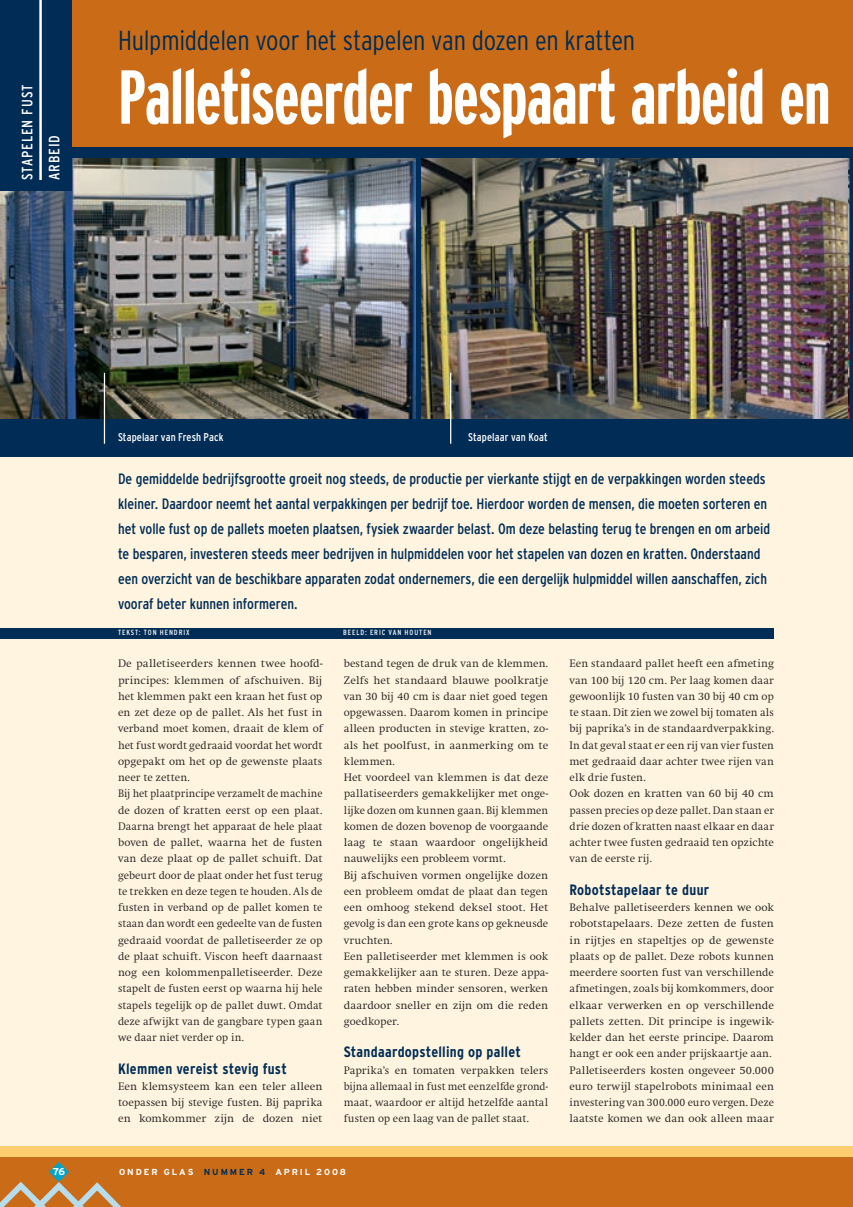
<style>
.page{position:relative;width:853px;height:1207px;background:#fff}
.page>*{position:absolute;margin:0;border:0;box-sizing:border-box;transform-origin:0 0}
.t1{font:700 extra-condensed 76.25px "Interstate";letter-spacing:-.015em;color:#fff}
.t2{font:300 condensed 27.5px "Interstate";letter-spacing:-.01em;color:#002c55}
.t3{font:condensed 15px/25px "Interstate";color:#002c55}
.t4{font:700 condensed 15px "Interstate";letter-spacing:.015em;color:#002c55}
.t5{font:condensed 15px/27.1px "Interstate";letter-spacing:.06em;color:#fff}
.t6{font:300 11.25px/16.2px "Swift";letter-spacing:.005em;color:#231f20}
.t7{font:condensed 11.25px "Interstate";letter-spacing:.01em;color:#fff}
.t8{font:700 10px "Interstate";color:#fff}
.t9{font:700 8.75px "Interstate";letter-spacing:.22em;color:#fff}
.t10{font:condensed 7.5px "Interstate";letter-spacing:.12em;color:#fff}
.s1{color:#002c55}
</style>
<div class="page">
<div style="left:0;top:0;width:851px;height:1207px;background:#fef4df"></div>
<div style="left:0;top:1146px;width:851px;height:61px;background:#ca6c17"></div>
<div style="left:0;top:0;width:851px;height:184px;background:#ca6c17"></div>
<div style="left:0;top:1146px;width:851px;height:10px;background:#fecd70"></div>
<hr style="left:851px;top:0;width:1px;height:1207px;background:#fef4df">
<hr style="left:851px;top:1146px;width:1px;height:61px;background:#ca6c17">
<hr style="left:851px;top:0;width:1px;height:184px;background:#ca6c17">
<img style="left:0;top:158px;width:416px;height:262px">
<img style="left:421px;top:158px;width:427px;height:262px">
<img style="left:848px;top:158px;width:1px;height:262px">
<div style="left:0;top:0;width:72px;height:191px;background:#002c55"></div>
<div style="left:0;top:147px;width:852px;height:11px;background:#002c55"></div>
<div style="left:0;top:628px;width:773px;height:10px;background:#002c55"></div>
<hr style="left:39px;top:0;width:3px;height:180px;background:#fff">
<div style="left:0;top:420px;width:852px;height:37px;background:#002c55"></div>
<div style="left:416px;top:148px;width:5px;height:308px;background:#002c55"></div>
<hr style="left:849px;top:151px;width:3px;height:305px;background:#002c55">
<hr style="left:104px;top:373px;width:1px;height:71px;background:#fff">
<hr style="left:450px;top:373px;width:1px;height:71px;background:#fff">
<svg style="left:0;top:1162px;width:122px;height:45px"></svg>
<h3 class="t5" style="left:13px;top:180px;width:97px;rotate:-90deg">STAPELEN FUST<br>ARBEID</h3>
<h2 class="t2" style="left:118px;top:25px;width:518px">Hulpmiddelen voor het stapelen van dozen en kratten</h2>
<h1 class="t1" style="left:118px;top:55px;width:714px">Palletiseerder bespaart arbeid en</h1>
<p class="t8" style="left:53px;top:1166px;width:14px">76</p>
<p class="t7" style="left:118px;top:430px;width:107px">Stapelaar van Fresh Pack</p>
<p class="t7" style="left:468px;top:430px;width:81px">Stapelaar van Koat</p>
<p class="t3" style="left:118px;top:466px;width:653px">De gemiddelde bedrijfsgrootte groeit nog steeds, de productie per vierkante stijgt en de verpakkingen worden steeds kleiner. Daardoor neemt het aantal verpakkingen per bedrijf toe. Hierdoor worden de mensen, die moeten sorteren en het volle fust op de pallets moeten plaatsen, fysiek zwaarder belast. Om deze belasting terug te brengen en om arbeid te besparen, investeren steeds meer bedrijven in hulpmiddelen voor het stapelen van dozen en kratten. Onderstaand een overzicht van de beschikbare apparaten zodat ondernemers, die een dergelijk hulpmiddel willen aanschaffen, zich vooraf beter kunnen informeren.</p>
<p class="t10" style="left:118px;top:629px;width:73px">Tekst: Ton Hendrix</p>
<p class="t10" style="left:343px;top:629px;width:90px">Beeld: Eric van Houten</p>
<p class="t6" style="left:118px;top:656px;width:206px">De palletiseerders kennen twee hoofd&shy;principes: klemmen of afschuiven. Bij het klemmen pakt een kraan het fust op en zet deze op de pallet. Als het fust in verband moet komen, draait de klem of het fust wordt gedraaid voordat het wordt opgepakt om het op de gewenste plaats neer te zetten.<br>Bij het plaatprincipe verzamelt de machine de dozen of kratten eerst op een plaat.<br>Daarna brengt het apparaat de hele plaat boven de pallet, waarna het de fusten van deze plaat op de pallet schuift. Dat gebeurt door de plaat onder het fust terug te trekken en deze tegen te houden. Als de fusten in verband op de pallet komen te staan dan wordt een gedeelte van de fusten gedraaid voordat de palletiseerder ze op de plaat schuift. Viscon heeft daarnaast nog een kolommenpalletiseerder. Deze stapelt de fusten eerst op waarna hij hele stapels tegelijk op de pallet duwt. Omdat deze afwijkt van de gangbare typen gaan we daar niet verder op in.</p>
<h3 class="t4" style="left:118px;top:1060px;width:170px">Klemmen vereist stevig fust</h3>
<p class="t6" style="left:118px;top:1078px;width:206px;text-align:justify">Een klemsysteem kan een teler alleen toepassen bij stevige fusten. Bij paprika en komkommer zijn de dozen niet</p>
<p class="t6" style="left:569px;top:656px;width:206px">Een standaard pallet heeft een afmeting van 100 bij 120 cm. Per laag komen daar gewoonlijk 10 fusten van 30 bij 40 cm op te staan. Dit zien we zowel bij tomaten als bij paprika’s in de standaardverpakking.<br>In dat geval staat er een rij van vier fusten met gedraaid daar achter twee rijen van elk drie fusten.<br>Ook dozen en kratten van 60 bij 40 cm passen precies op deze pallet. Dan staan er drie dozen of kratten naast elkaar en daar achter twee fusten gedraaid ten opzichte van de eerste rij.</p>
<h3 class="t4" style="left:569px;top:881px;width:141px">Robotstapelaar te duur</h3>
<p class="t6" style="left:569px;top:899px;width:206px">Behalve palletiseerders kennen we ook robotstapelaars. Deze zetten de fusten in rijtjes en stapeltjes op de gewenste plaats op de pallet. Deze robots kunnen meerdere soorten fust van verschillende afmetingen, zoals bij komkommers, door elkaar verwerken en op verschillende pallets zetten. Dit principe is ingewik&shy;kelder dan het eerste principe. Daarom hangt er ook een ander prijskaartje aan.<br>Palletiseerders kosten ongeveer 50.000 euro terwijl stapelrobots minimaal een investering van 300.000 euro vergen. Deze laatste komen we dan ook alleen maar</p>
<p class="t6" style="left:344px;top:656px;width:206px">bestand tegen de druk van de klemmen.<br>Zelfs het standaard blauwe poolkratje van 30 bij 40 cm is daar niet goed tegen opgewassen. Daarom komen in principe alleen producten in stevige kratten, zo&shy;als het poolfust, in aanmerking om te klemmen.<br>Het voordeel van klemmen is dat deze pallatiseerders gemakkelijker met onge&shy;lijke dozen om kunnen gaan. Bij klemmen komen de dozen bovenop de voorgaande laag te staan waardoor ongelijkheid nauwelijks een probleem vormt.<br>Bij afschuiven vormen ongelijke dozen een probleem omdat de plaat dan tegen een omhoog stekend deksel stoot. Het gevolg is dan een grote kans op gekneusde vruchten.<br>Een palletiseerder met klemmen is ook gemakkelijker aan te sturen. Deze appa&shy;raten hebben minder sensoren, werken daardoor sneller en zijn om die reden goedkoper.</p>
<h3 class="t4" style="left:344px;top:1044px;width:179px">Standaardopstelling op pallet</h3>
<p class="t6" style="left:344px;top:1062px;width:206px;text-align:justify">Paprika’s en tomaten verpakken telers bijna allemaal in fust met eenzelfde grond&shy;maat, waardoor er altijd hetzelfde aantal fusten op een laag van de pallet staat.</p>
<p class="t9" style="left:119px;top:1167px;width:228px">ONDER GLAS <span class="s1">NUMMER 4</span> APRIL 2008</p>
</div>
